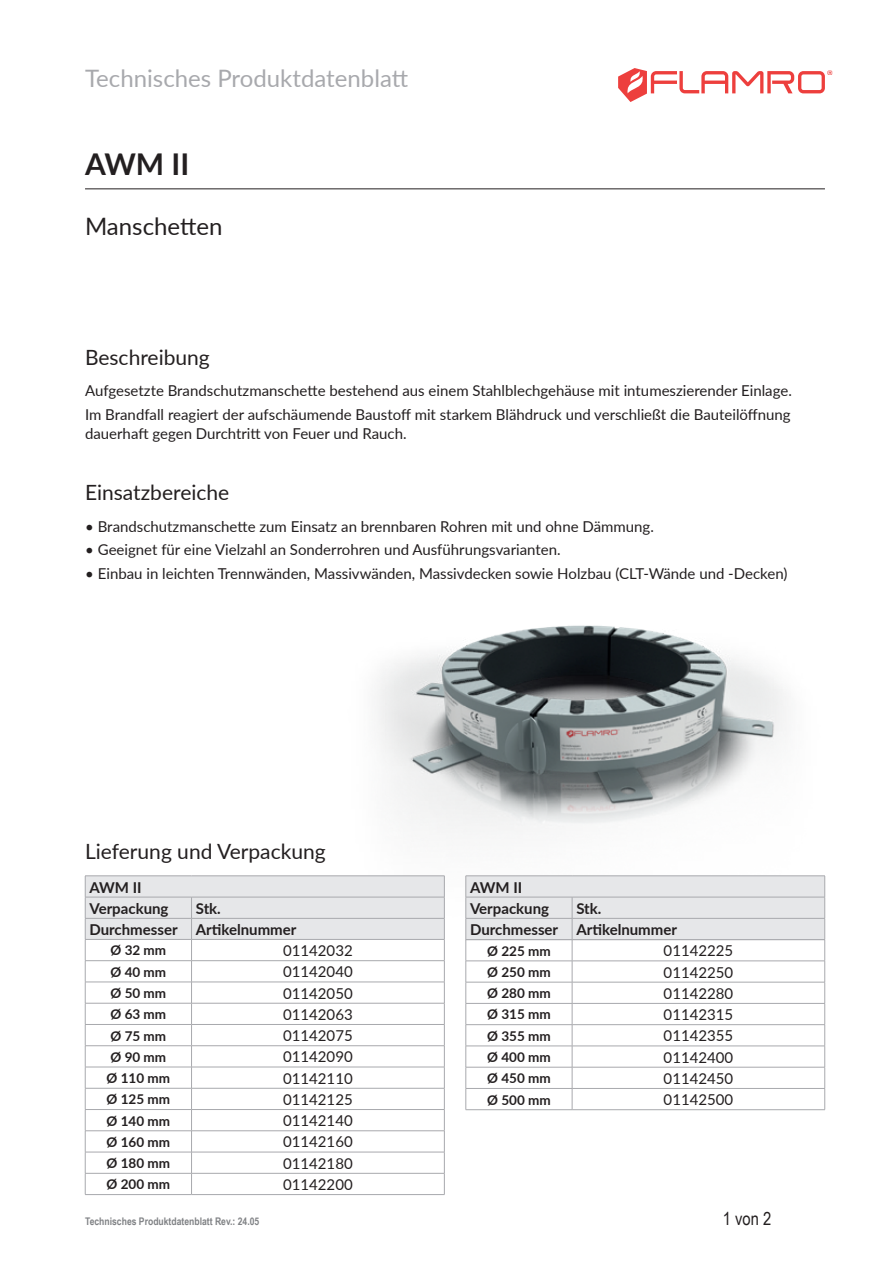
<style>
.page{position:relative;width:893px;height:1263px;background:#fff}
.page>*{position:absolute;margin:0;border:0;box-sizing:border-box;transform-origin:0 0}
.t1{font:700 30px "Lato";color:#231f20}
.t2{font:24px "Lato";color:#a8a9ad}
.t3{font:24px "Lato";color:#231f20}
.t4{font:21px "Lato";color:#231f20}
.t5{font:18px "Arial Narrow";color:#231f20}
.t6{font:15px/23.7px "Lato";color:#231f20}
.t7{font:700 15px/21.3px "Lato";color:#231f20}
.t8{font:700 13.5px "Lato";color:#231f20}
.t9{font:700 10.5px "Arial Narrow";color:#808285}
</style>
<div class="page">
<img style="left:376px;top:625px;width:410px;height:347px">
<svg style="left:618px;top:68px;width:214px;height:34px"></svg>
<hr style="left:85px;top:188px;width:740px;height:1px;background:#231f20">
<hr style="left:85px;top:875px;width:107px;height:1px;background:#a8a9ad">
<hr style="left:192px;top:875px;width:253px;height:1px;background:#a8a9ad">
<hr style="left:85px;top:1194px;width:107px;height:1px;background:#a8a9ad">
<svg style="left:85px;top:876px;width:360px;height:318px"></svg>
<hr style="left:192px;top:1194px;width:253px;height:1px;background:#a8a9ad">
<hr style="left:466px;top:1109px;width:106px;height:1px;background:#a8a9ad">
<hr style="left:572px;top:1109px;width:253px;height:1px;background:#a8a9ad">
<hr style="left:466px;top:875px;width:106px;height:1px;background:#a8a9ad">
<hr style="left:572px;top:875px;width:253px;height:1px;background:#a8a9ad">
<svg style="left:466px;top:876px;width:359px;height:233px"></svg>
<hr style="left:466px;top:918px;width:106px;height:1px;background:#a8a9ad">
<h2 class="t2" style="left:85px;top:61px;width:325px">Technisches Produktdatenblatt</h2>
<h1 class="t1" style="left:85px;top:142px;width:106px">AWM II</h1>
<h2 class="t3" style="left:85px;top:209px;width:139px">Manschetten</h2>
<h3 class="t4" style="left:85px;top:342px;width:126px">Beschreibung</h3>
<p class="t6" style="left:85px;top:378px;width:708px">Aufgesetzte Brandschutzmanschette bestehend aus einem Stahlblechgehäuse mit intumeszierender Einlage.<br>Im Brandfall reagiert der aufschäumende Baustoff mit starkem Blähdruck und verschließt die Bauteilöffnung</p>
<p class="t6" style="left:85px;top:421px;width:323px">dauerhaft gegen Durchtritt von Feuer und Rauch.</p>
<h3 class="t4" style="left:85px;top:478px;width:146px">Einsatzbereiche</h3>
<p class="t6" style="left:85px;top:514px;width:570px">• Brandschutzmanschette zum Einsatz an brennbaren Rohren mit und ohne Dämmung.</p>
<p class="t6" style="left:85px;top:537px;width:477px">• Geeignet für eine Vielzahl an Sonderrohren und Ausführungsvarianten.</p>
<p class="t6" style="left:85px;top:561px;width:704px">• Einbau in leichten Trennwänden, Massivwänden, Massivdecken sowie Holzbau (CLT-Wände und -Decken)</p>
<h3 class="t4" style="left:85px;top:836px;width:242px">Lieferung und Verpackung</h3>
<p class="t7" style="left:89px;top:876px;width:81px">AWM II<br>Verpackung</p>
<p class="t7" style="left:89px;top:897px;width:208px;text-indent:106px">Stk.<br>Durchmesser Artikelnummer</p>
<p class="t8" style="left:111px;top:941px;width:57px">Ø 32 mm</p>
<p class="t6" style="left:283px;top:938px;width:71px">01142032</p>
<p class="t8" style="left:111px;top:962px;width:57px">Ø 40 mm</p>
<p class="t6" style="left:283px;top:959px;width:71px">01142040</p>
<p class="t8" style="left:111px;top:983px;width:57px">Ø 50 mm</p>
<p class="t6" style="left:283px;top:981px;width:71px">01142050</p>
<p class="t8" style="left:111px;top:1004px;width:57px">Ø 63 mm</p>
<p class="t6" style="left:283px;top:1002px;width:71px">01142063</p>
<p class="t8" style="left:111px;top:1026px;width:57px">Ø 75 mm</p>
<p class="t6" style="left:283px;top:1023px;width:71px">01142075</p>
<p class="t8" style="left:111px;top:1047px;width:57px">Ø 90 mm</p>
<p class="t6" style="left:283px;top:1044px;width:71px">01142090</p>
<p class="t8" style="left:107px;top:1068px;width:65px">Ø 110 mm</p>
<p class="t6" style="left:283px;top:1066px;width:71px">01142110</p>
<p class="t8" style="left:107px;top:1089px;width:65px">Ø 125 mm</p>
<p class="t6" style="left:283px;top:1087px;width:71px">01142125</p>
<p class="t8" style="left:107px;top:1111px;width:65px">Ø 140 mm</p>
<p class="t6" style="left:283px;top:1108px;width:71px">01142140</p>
<p class="t8" style="left:107px;top:1132px;width:65px">Ø 160 mm</p>
<p class="t6" style="left:283px;top:1129px;width:71px">01142160</p>
<p class="t8" style="left:107px;top:1153px;width:65px">Ø 180 mm</p>
<p class="t6" style="left:283px;top:1151px;width:71px">01142180</p>
<p class="t8" style="left:107px;top:1174px;width:65px">Ø 200 mm</p>
<p class="t6" style="left:283px;top:1172px;width:71px">01142200</p>
<p class="t9" style="left:85px;top:1213px;width:176px">Technisches Produktdatenblatt Rev.: 24.05</p>
<p class="t7" style="left:470px;top:876px;width:81px">AWM II<br>Verpackung</p>
<p class="t7" style="left:470px;top:897px;width:208px;text-indent:106px">Stk.<br>Durchmesser Artikelnummer</p>
<p class="t8" style="left:487px;top:941px;width:65px">Ø 225 mm</p>
<p class="t6" style="left:664px;top:938px;width:71px">01142225</p>
<p class="t8" style="left:487px;top:962px;width:65px">Ø 250 mm</p>
<p class="t6" style="left:664px;top:959px;width:71px">01142250</p>
<p class="t8" style="left:487px;top:983px;width:65px">Ø 280 mm</p>
<p class="t6" style="left:664px;top:981px;width:71px">01142280</p>
<p class="t8" style="left:487px;top:1004px;width:65px">Ø 315 mm</p>
<p class="t6" style="left:664px;top:1002px;width:71px">01142315</p>
<p class="t8" style="left:487px;top:1026px;width:65px">Ø 355 mm</p>
<p class="t6" style="left:664px;top:1023px;width:71px">01142355</p>
<p class="t8" style="left:487px;top:1047px;width:65px">Ø 400 mm</p>
<p class="t6" style="left:664px;top:1045px;width:71px">01142400</p>
<p class="t8" style="left:487px;top:1068px;width:65px">Ø 450 mm</p>
<p class="t6" style="left:664px;top:1066px;width:71px">01142450</p>
<p class="t8" style="left:487px;top:1090px;width:65px">Ø 500 mm</p>
<p class="t6" style="left:664px;top:1087px;width:71px">01142500</p>
<p class="t5" style="left:723px;top:1205px;width:50px">1 von 2</p>
</div>
